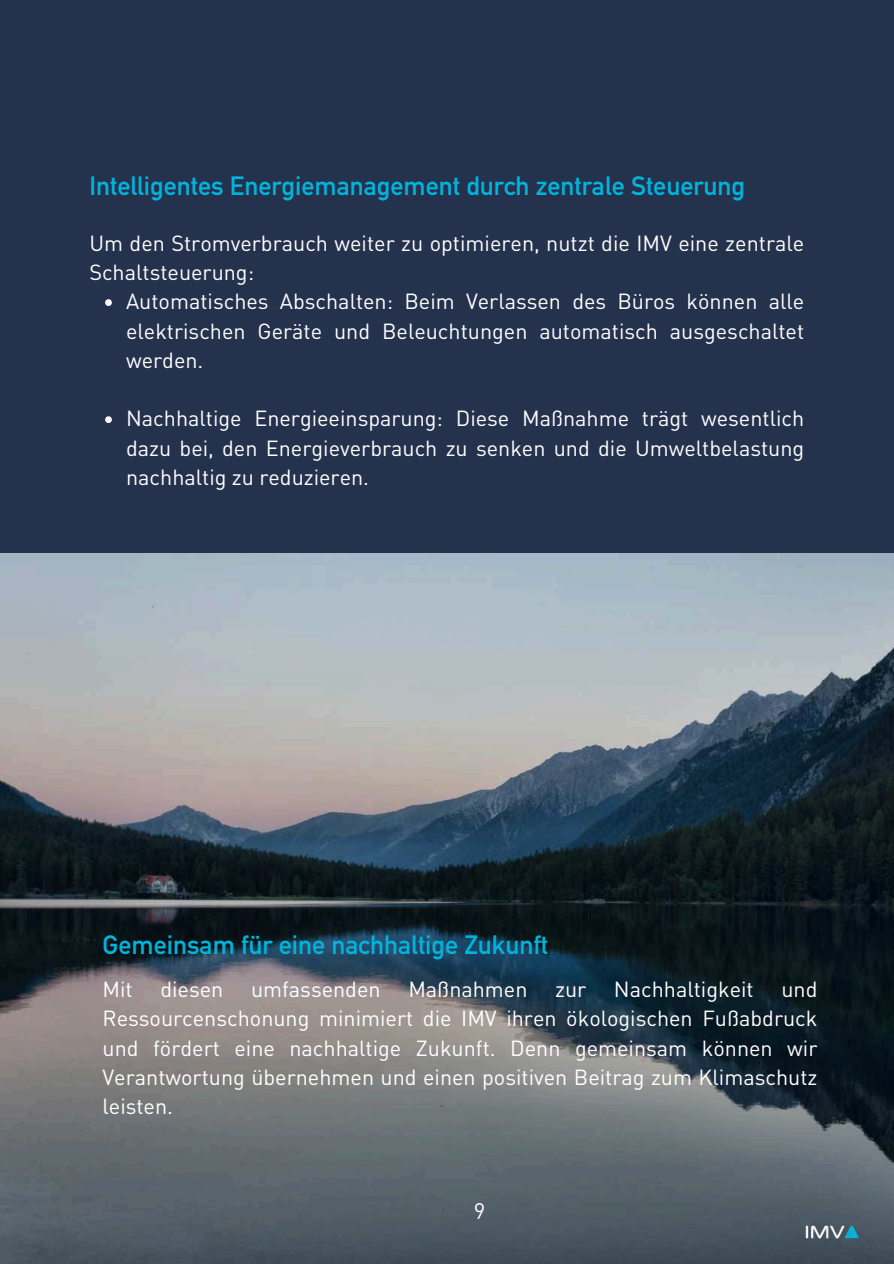
<style>
.page{position:relative;width:894px;height:1264px;background:#fff}
.page>*{position:absolute;margin:0;border:0;box-sizing:border-box;transform-origin:0 0}
.t1{font:700 26.1px "DIN Alternate";color:#01b4dc}
.t2{font:22.2px "DIN Pro";color:#fff}
.t3{font:21.6px/29.2px "DIN Pro";color:#fff;text-align:justify}
</style>
<div class="page">
<div style="left:0;top:0;width:893px;height:553px;background:#25324d"></div>
<img style="left:0;top:553px;width:893px;height:710px">
<svg style="left:105px;top:299px;width:7px;height:7px"></svg>
<svg style="left:105px;top:416px;width:7px;height:7px"></svg>
<img style="left:798px;top:1218px;width:68px;height:27px">
<p class="t1" style="left:89px;top:166px;width:657px">Intelligentes Energiemanagement durch zentrale Steuerung</p>
<p class="t3" style="left:89px;top:226px;width:716px">Um den Stromverbrauch weiter zu optimieren, nutzt die IMV eine zentrale<br>Schaltsteuerung:</p>
<p class="t3" style="left:126px;top:285px;width:679px">Automatisches Abschalten: Beim Verlassen des Büros können alle elektrischen Geräte und Beleuchtungen automatisch ausgeschaltet werden.</p>
<p class="t3" style="left:126px;top:402px;width:679px">Nachhaltige Energieeinsparung: Diese Maßnahme trägt wesentlich dazu bei, den Energieverbrauch zu senken und die Umweltbelastung nachhaltig zu reduzieren.</p>
<p class="t1" style="left:102px;top:924px;width:447px">Gemeinsam für eine nachhaltige Zukunft</p>
<p class="t3" style="left:102px;top:972px;width:32px">Mit</p>
<p class="t3" style="left:160px;top:972px;width:64px">diesen</p>
<p class="t3" style="left:251px;top:972px;width:131px">umfassenden</p>
<p class="t3" style="left:408px;top:972px;width:121px">Maßnahmen</p>
<p class="t3" style="left:555px;top:972px;width:33px">zur</p>
<p class="t3" style="left:613px;top:972px;width:141px">Nachhaltigkeit</p>
<p class="t3" style="left:102px;top:972px;width:716px;text-indent:678px">und Ressourcenschonung minimiert die IMV ihren ökologischen Fußabdruck und fördert eine nachhaltige Zukunft. Denn gemeinsam können wir Verantwortung übernehmen und einen positiven Beitrag zum Klimaschutz leisten.</p>
<p class="t2" style="left:473px;top:1193px;width:13px">9</p>
</div>
